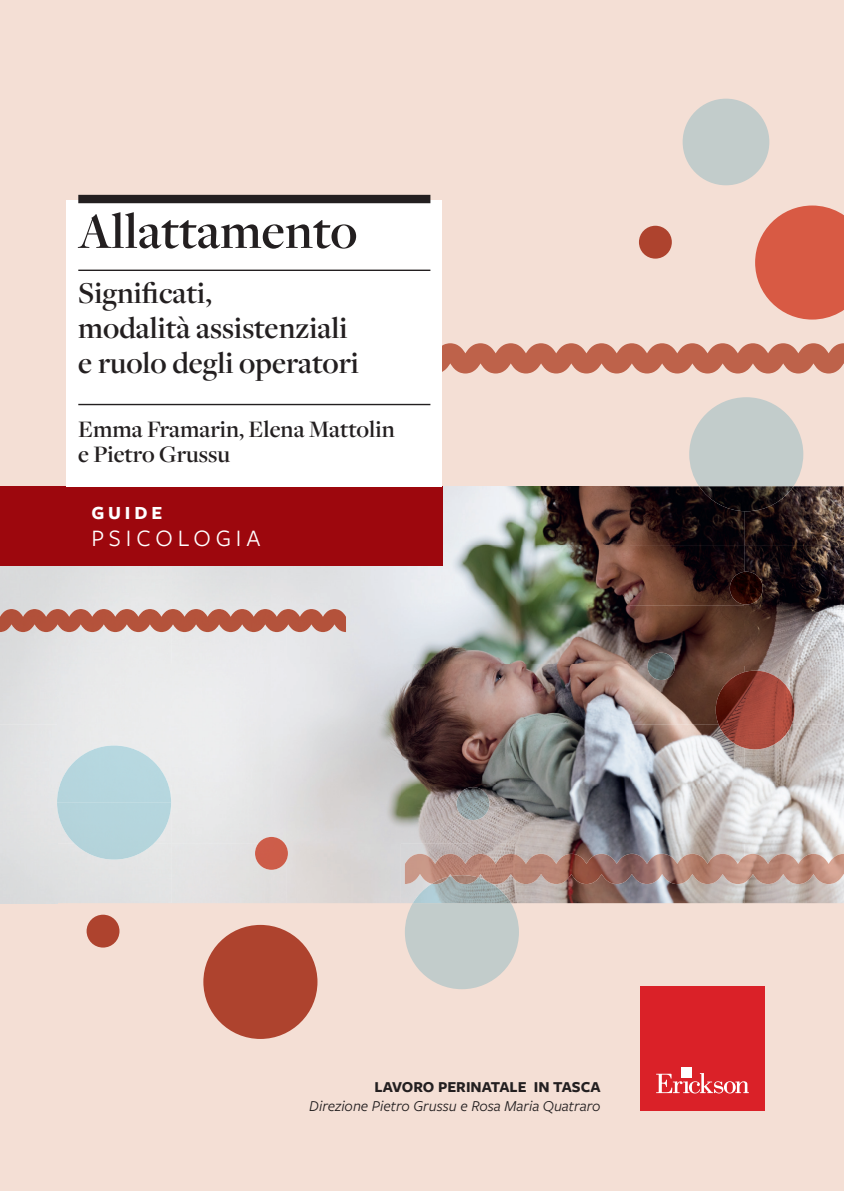
<style>
.page{position:relative;width:844px;height:1191px;background:#fff}
.page>*{position:absolute;margin:0;border:0;box-sizing:border-box;transform-origin:0 0}
.t1{font:600 52.5px "Freight Disp Pro";color:#231f20}
.t2{font:600 31.5px/35px "Freight Disp Pro";color:#231f20}
.t3{font:600 24.5px/24.5px "Freight Disp Pro";color:#231f20}
.t4{font:24.5px "Freight Sans Pro";letter-spacing:.2em;color:#fff}
.t5{font:700 19.25px "Freight Sans Pro";letter-spacing:.2em;color:#fff}
.t6{font:italic 15.75px "Freight Sans Pro";color:#231f20}
.t7{font:700 15.75px "Freight Sans Pro";color:#231f20}
</style>
<div class="page">
<div style="left:0;top:0;width:843px;height:1191px;background:#f4dfd5"></div>
<img style="left:0;top:486px;width:843px;height:417px">
<div style="left:0;top:486px;width:442px;height:80px;background:#9d070d"></div>
<div style="left:640px;top:986px;width:124px;height:124px;background:#da2128"></div>
<svg style="left:656px;top:1073px;width:92px;height:20px"></svg>
<div style="left:681px;top:1068px;width:10px;height:10px;background:#fff"></div>
<img style="left:715px;top:670px;width:79px;height:79px;border-radius:39px">
<img style="left:255px;top:837px;width:33px;height:32px;border-radius:16px">
<img style="left:456px;top:787px;width:33px;height:33px;border-radius:16px">
<svg style="left:405px;top:903px;width:114px;height:86px"></svg>
<img style="left:412px;top:884px;width:99px;height:19px">
<img style="left:729px;top:571px;width:33px;height:33px;border-radius:16px">
<div style="left:87px;top:914px;width:32px;height:33px;background:#ae432e;border-radius:50%"></div>
<img style="left:0;top:609px;width:329px;height:23px">
<img style="left:405px;top:853px;width:432px;height:31px">
<img style="left:432px;top:875px;width:59px;height:9px">
<svg style="left:442px;top:343px;width:401px;height:30px"></svg>
<svg style="left:755px;top:205px;width:88px;height:114px"></svg>
<div style="left:638px;top:226px;width:33px;height:33px;background:#ae432e;border-radius:50%"></div>
<div style="left:682px;top:99px;width:87px;height:86px;background:#c2cccb;border-radius:50%"></div>
<div style="left:66px;top:200px;width:376px;height:286px;background:#fff"></div>
<div style="left:78px;top:195px;width:352px;height:8px;background:#231f20"></div>
<hr style="left:78px;top:269px;width:352px;height:2px;background:#231f20">
<hr style="left:78px;top:404px;width:352px;height:1px;background:#231f20">
<img style="left:57px;top:745px;width:114px;height:114px">
<div style="left:203px;top:925px;width:114px;height:114px;background:#ae432e;border-radius:50%"></div>
<img style="left:647px;top:652px;width:27px;height:28px;border-radius:14px">
<svg style="left:689px;top:397px;width:114px;height:89px"></svg>
<img style="left:699px;top:486px;width:94px;height:25px">
<h1 class="t1" style="left:78px;top:196px;width:280px">Allattamento</h1>
<p class="t2" style="left:78px;top:274px;width:282px">Significati,<br>modalità assistenziali e ruolo degli operatori</p>
<p class="t3" style="left:78px;top:416px;width:318px">Emma Framarin, Elena Mattolin e Pietro Grussu</p>
<p class="t5" style="left:91px;top:500px;width:72px">GUIDE</p>
<p class="t4" style="left:91px;top:521px;width:171px">PSICOLOGIA</p>
<p class="t7" style="left:374px;top:1075px;width:227px">LAVORO PERINATALE IN TASCA</p>
<p class="t6" style="left:309px;top:1095px;width:293px">Direzione Pietro Grussu e Rosa Maria Quatraro</p>
</div>
